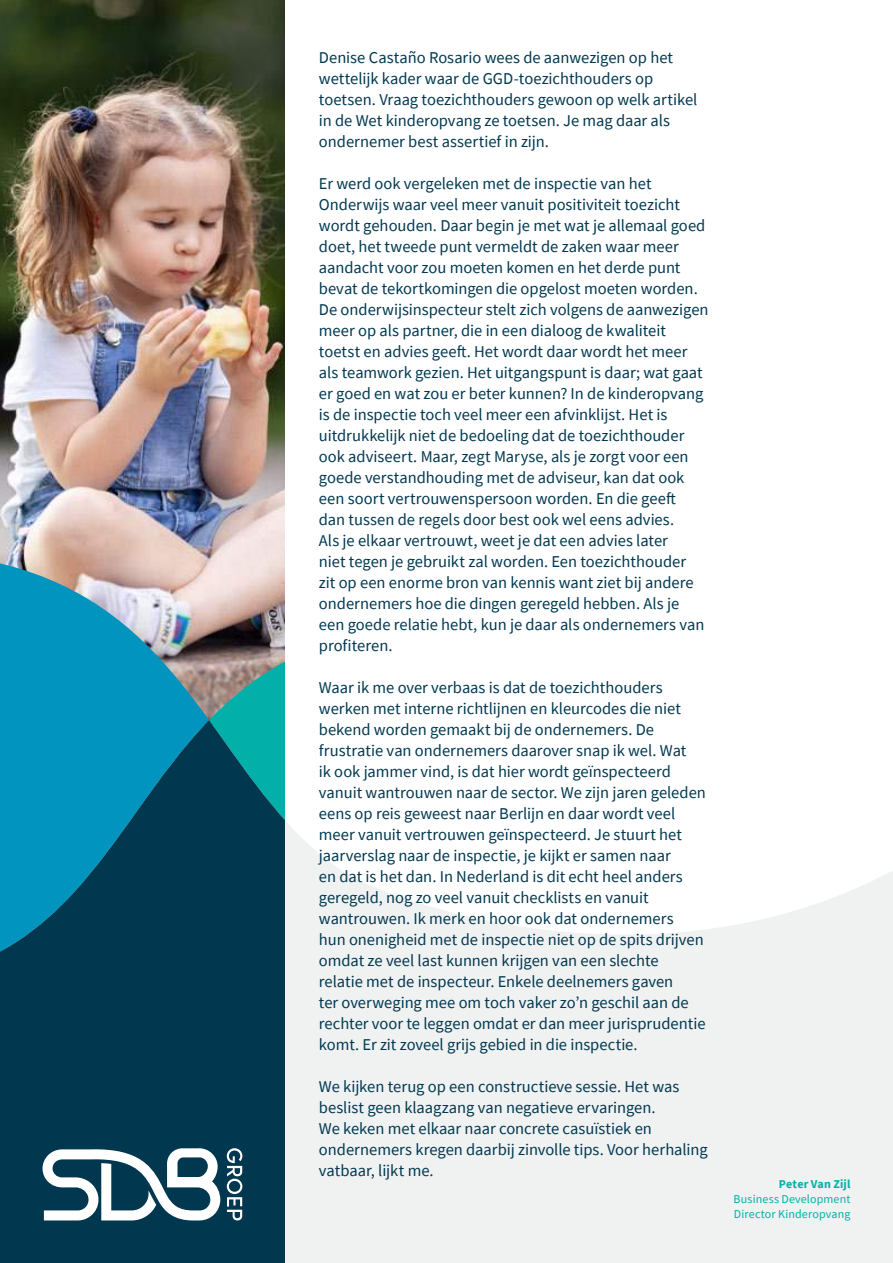
<style>
.page{position:relative;width:893px;height:1263px;background:#fff}
.page>*{position:absolute;margin:0;border:0;box-sizing:border-box;transform-origin:0 0}
.t1{font:16.5px/21px "Source Sans Pro";color:#013850}
.t2{font:12px/15px "Source Sans Pro";letter-spacing:.01em;color:#03b0a9}
.t3{font:700 12px "Source Sans Pro";letter-spacing:.015em;color:#03b0a9}
</style>
<div class="page">
<img style="left:0;top:0;width:285px;height:603px">
<svg style="left:285px;top:821px;width:608px;height:442px;fill:#f0f1f1"></svg>
<svg style="left:0;top:527px;width:209px;height:193px;background:#8cafba"></svg>
<svg style="left:0;top:720px;width:43px;height:543px;background:#005d7c"></svg>
<svg style="left:43px;top:603px;width:242px;height:660px;background:#165d74"></svg>
<p class="t1" style="left:319px;top:48px;width:380px">Denise Castaño Rosario wees de aanwezigen op het wettelijk kader waar de GGD-toezichthouders op toetsen. Vraag toezichthouders gewoon op welk artikel in de Wet kinderopvang ze toetsen. Je mag daar als ondernemer best assertief in zijn.</p>
<p class="t1" style="left:319px;top:174px;width:391px">Er werd ook vergeleken met de inspectie van het Onderwijs waar veel meer vanuit positiviteit toezicht wordt gehouden. Daar begin je met wat je allemaal goed doet, het tweede punt vermeldt de zaken waar meer aandacht voor zou moeten komen en het derde punt bevat de tekortkomingen die opgelost moeten worden.<br>De onderwijsinspecteur stelt zich volgens de aanwezigen meer op als partner, die in een dialoog de kwaliteit toetst en advies gee昀琀. Het wordt daar wordt het meer als teamwork gezien. Het uitgangspunt is daar; wat gaat er goed en wat zou er beter kunnen? In de kinderopvang is de inspectie toch veel meer een afvinklijst. Het is uitdrukkelijk niet de bedoeling dat de toezichthouder ook adviseert. Maar, zegt Maryse, als je zorgt voor een goede verstandhouding met de adviseur, kan dat ook een soort vertrouwenspersoon worden. En die gee昀琀<br>dan tussen de regels door best ook wel eens advies.<br>Als je elkaar vertrouwt, weet je dat een advies later<br>niet tegen je gebruikt zal worden. Een toezichthouder<br>zit op een enorme bron van kennis want ziet bij andere ondernemers hoe die dingen geregeld hebben. Als je een goede relatie hebt, kun je daar als ondernemers van pro昀椀teren.</p>
<p class="t1" style="left:319px;top:678px;width:389px">Waar ik me over verbaas is dat de toezichthouders werken met interne richtlijnen en kleurcodes die niet bekend worden gemaakt bij de ondernemers. De frustratie van ondernemers daarover snap ik wel. Wat<br>ik ook jammer vind, is dat hier wordt geïnspecteerd vanuit wantrouwen naar de sector. We zijn jaren geleden eens op reis geweest naar Berlijn en daar wordt veel meer vanuit vertrouwen geïnspecteerd. Je stuurt het jaarverslag naar de inspectie, je kijkt er samen naar<br>en dat is het dan. In Nederland is dit echt heel anders geregeld, nog zo veel vanuit checklists en vanuit wantrouwen. Ik merk en hoor ook dat ondernemers<br>hun onenigheid met de inspectie niet op de spits drijven omdat ze veel last kunnen krijgen van een slechte relatie met de inspecteur. Enkele deelnemers gaven<br>ter overweging mee om toch vaker zo’n geschil aan de rechter voor te leggen omdat er dan meer jurisprudentie komt. Er zit zoveel grijs gebied in die inspectie.</p>
<p class="t1" style="left:319px;top:1076px;width:390px">We kijken terug op een constructieve sessie. Het was beslist geen klaagzang van negatieve ervaringen.<br>We keken met elkaar naar concrete casuïstiek en ondernemers kregen daarbij zinvolle tips. Voor herhaling vatbaar, lijkt me.</p>
<p class="t3" style="left:779px;top:1179px;width:73px">Peter Van Zijl</p>
<p class="t2" style="left:734px;top:1193px;width:118px">Business Development<br>Director Kinderopvang</p>
</div>
